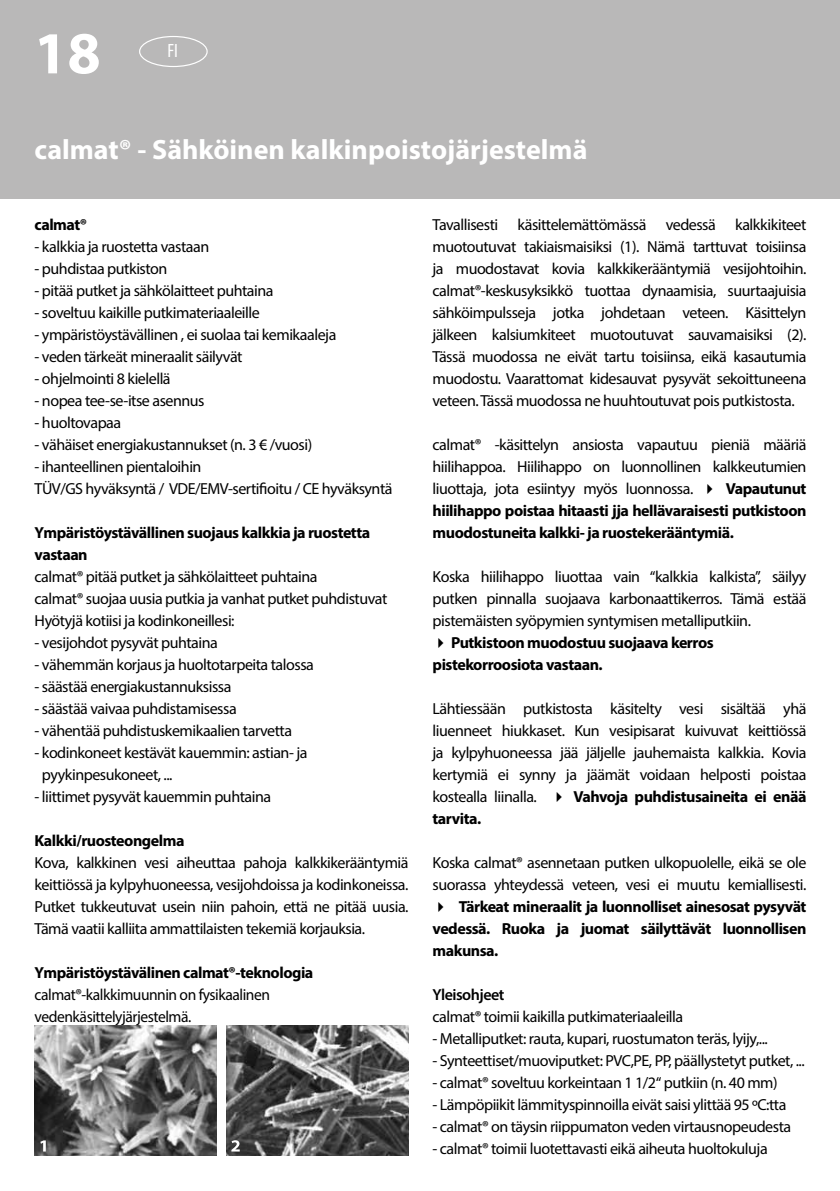
<style>
.page{position:relative;width:840px;height:1191px;background:#fff}
.page>*{position:absolute;margin:0;border:0;box-sizing:border-box;transform-origin:0 0}
.t1{font:700 60px "Myriad Pro";color:#fff}
.t2{font:700 28px "Myriad Pro";color:#fff}
.t3{font:condensed 19.4px "Myriad Pro";color:#fff}
.t4{font:16px/22px "Myriad Pro";letter-spacing:-.03em;color:#000}
.t5{font:700 16px/22px "Myriad Pro";letter-spacing:-.03em;color:#000}
.t6{font:600 16px "Myriad Pro";letter-spacing:-.03em;color:#000}
.s1{font-weight:700}
</style>
<div class="page">
<div style="left:0;top:0;width:839px;height:198px;background:#b9b8b8"></div>
<div style="left:139px;top:36px;width:68px;height:31px;border:1px solid #fff;border-radius:50%"></div>
<img style="left:35px;top:1025px;width:182px;height:130px">
<img style="left:226px;top:1025px;width:182px;height:130px">
<svg style="left:40px;top:1140px;width:6px;height:11px"></svg>
<svg style="left:231px;top:1140px;width:8px;height:11px"></svg>
<h1 class="t1" style="left:34px;top:14px;width:68px">18</h1>
<p class="t3" style="left:167px;top:39px;width:12px">FI</p>
<h2 class="t2" style="left:35px;top:131px;width:554px">calmat® - Sähköinen kalkinpoistojärjestelmä</h2>
<p class="t5" style="left:35px;top:213px;width:54px">calmat®</p>
<p class="t4" style="left:35px;top:235px;width:176px">- kalkkia ja ruostetta vastaan</p>
<p class="t4" style="left:35px;top:257px;width:134px">- puhdistaa putkiston</p>
<p class="t4" style="left:35px;top:279px;width:240px">- pitää putket ja sähkölaitteet puhtaina</p>
<p class="t4" style="left:35px;top:301px;width:226px">- soveltuu kaikille putkimateriaaleille</p>
<p class="t4" style="left:35px;top:323px;width:303px">- ympäristöystävällinen , ei suolaa tai kemikaaleja</p>
<p class="t4" style="left:35px;top:345px;width:209px">- veden tärkeät mineraalit säilyvät</p>
<p class="t4" style="left:35px;top:367px;width:137px">- ohjelmointi 8 kielellä</p>
<p class="t4" style="left:35px;top:389px;width:171px">- nopea tee-se-itse asennus</p>
<p class="t4" style="left:35px;top:411px;width:88px">- huoltovapaa</p>
<p class="t4" style="left:35px;top:433px;width:279px">- vähäiset energiakustannukset (n. 3 € /vuosi)</p>
<p class="t4" style="left:35px;top:455px;width:359px">- ihanteellinen pientaloihin<br>TÜV/GS hyväksyntä / VDE/EMV-sertifioitu / CE hyväksyntä</p>
<p class="t5" style="left:35px;top:521px;width:337px">Ympäristöystävällinen suojaus kalkkia ja ruostetta vastaan</p>
<p class="t4" style="left:35px;top:565px;width:354px">calmat® pitää putket ja sähkölaitteet puhtaina<br>calmat® suojaa uusia putkia ja vanhat putket puhdistuvat<br>Hyötyjä kotiisi ja kodinkoneillesi:</p>
<p class="t4" style="left:35px;top:631px;width:185px">- vesijohdot pysyvät puhtaina</p>
<p class="t4" style="left:35px;top:653px;width:280px">- vähemmän korjaus ja huoltotarpeita talossa</p>
<p class="t4" style="left:35px;top:675px;width:198px">- säästää energiakustannuksissa</p>
<p class="t4" style="left:35px;top:697px;width:203px">- säästää vaivaa puhdistamisessa</p>
<p class="t4" style="left:35px;top:719px;width:259px">- vähentää puhdistuskemikaalien tarvetta</p>
<p class="t4" style="left:42px;top:741px;width:267px;text-indent:-7px">- kodinkoneet kestävät kauemmin: astian- ja pyykinpesukoneet, ...</p>
<p class="t4" style="left:35px;top:785px;width:238px">- liittimet pysyvät kauemmin puhtaina</p>
<p class="t5" style="left:35px;top:829px;width:151px">Kalkki/ruosteongelma</p>
<p class="t4" style="left:35px;top:851px;width:375px;text-align:justify">Kova, kalkkinen vesi aiheuttaa pahoja kalkkikerääntymiä keittiössä ja kylpyhuoneessa, vesijohdoissa ja kodinkoneissa.<br>Putket tukkeutuvat usein niin pahoin, että ne pitää uusia.<br>Tämä vaatii kalliita ammattilaisten tekemiä korjauksia.</p>
<p class="t5" style="left:35px;top:961px;width:280px">Ympäristöystävälinen calmat®-teknologia</p>
<p class="t4" style="left:35px;top:983px;width:237px">calmat®-kalkkimuunnin on fysikaalinen vedenkäsittelyjärjestelmä.</p>
<p class="t4" style="left:432px;top:213px;width:375px;text-align:justify">Tavallisesti käsittelemättömässä vedessä kalkkikiteet muotoutuvat takiaismaisiksi (1). Nämä tarttuvat toisiinsa ja muodostavat kovia kalkkikerääntymiä vesijohtoihin. calmat®-keskusyksikkö tuottaa dynaamisia, suurtaajuisia sähköimpulsseja jotka johdetaan veteen. Käsittelyn jälkeen kalsiumkiteet muotoutuvat sauvamaisiksi (2).<br>Tässä muodossa ne eivät tartu toisiinsa, eikä kasautumia muodostu. Vaarattomat kidesauvat pysyvät sekoittuneena veteen. Tässä muodossa ne huuhtoutuvat pois putkistosta.</p>
<p class="t4" style="left:432px;top:433px;width:375px;text-align:justify">calmat® -käsittelyn ansiosta vapautuu pieniä määriä hiilihappoa. Hiilihappo on luonnollinen kalkkeutumien liuottaja, jota esiintyy myös luonnossa. ✔ <span class="s1">Vapautunut hiilihappo poistaa hitaasti jja hellävaraisesti putkistoon muodostuneita kalkki- ja ruostekerääntymiä.</span></p>
<p class="t4" style="left:432px;top:565px;width:375px;text-align:justify">Koska hiilihappo liuottaa vain “kalkkia kalkista”, säilyy putken pinnalla suojaava karbonaattikerros. Tämä estää pistemäisten syöpymien syntymisen metalliputkiin.</p>
<p class="t5" style="left:432px;top:631px;width:282px">✔ Putkistoon muodostuu suojaava kerros pistekorroosiota vastaan.</p>
<p class="t4" style="left:432px;top:697px;width:375px;text-align:justify">Lähtiessään putkistosta käsitelty vesi sisältää yhä liuenneet hiukkaset. Kun vesipisarat kuivuvat keittiössä ja kylpyhuoneessa jää jäljelle jauhemaista kalkkia. Kovia kertymiä ei synny ja jäämät voidaan helposti poistaa kostealla liinalla. ✔ <span class="s1">Vahvoja puhdistusaineita ei enää tarvita.</span></p>
<p class="t4" style="left:432px;top:851px;width:375px">Koska calmat® asennetaan putken ulkopuolelle, eikä se ole suorassa yhteydessä veteen, vesi ei muutu kemiallisesti.</p>
<p class="t5" style="left:432px;top:895px;width:375px;text-align:justify">✔ Tärkeat mineraalit ja luonnolliset ainesosat pysyvät vedessä. Ruoka ja juomat säilyttävät luonnollisen makunsa.</p>
<p class="t6" style="left:432px;top:984px;width:73px">Yleisohjeet</p>
<p class="t4" style="left:432px;top:1005px;width:252px">calmat® toimii kaikilla putkimateriaaleilla</p>
<p class="t4" style="left:432px;top:1027px;width:336px">- Metalliputket: rauta, kupari, ruostumaton teräs, lyijy,...</p>
<p class="t4" style="left:432px;top:1049px;width:373px">- Synteettiset/muoviputket: PVC,PE, PP, päällystetyt putket, ...</p>
<p class="t4" style="left:432px;top:1071px;width:346px">- calmat® soveltuu korkeintaan 1 1/2“ putkiin (n. 40 mm)</p>
<p class="t4" style="left:432px;top:1093px;width:355px">- Lämpöpiikit lämmityspinnoilla eivät saisi ylittää 95 ºC:tta</p>
<p class="t4" style="left:432px;top:1115px;width:360px">- calmat® on täysin riippumaton veden virtausnopeudesta</p>
<p class="t4" style="left:432px;top:1137px;width:336px">- calmat® toimii luotettavasti eikä aiheuta huoltokuluja</p>
</div>
